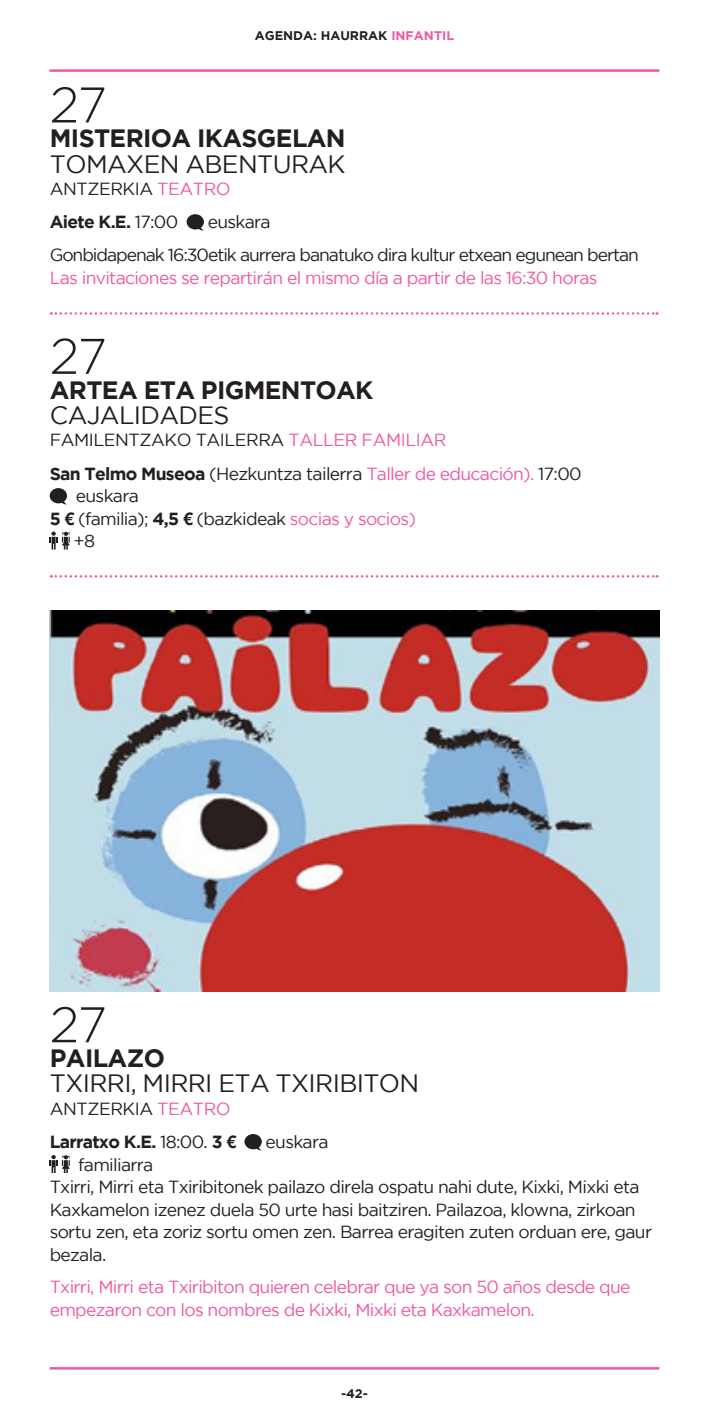
<style>
.page{position:relative;width:709px;height:1418px;background:#fff}
.page>*{position:absolute;margin:0;border:0;box-sizing:border-box;transform-origin:0 0}
.t1{font:300 50px "Gotham";color:#231f20}
.t2{font:25px "Gotham";letter-spacing:-.025em;color:#231f20}
.t3{font:700 25px "Gotham";letter-spacing:-.025em;color:#231f20}
.Parrafo_idioma_2{font:17.5px/22.5px "Gotham";letter-spacing:-.04em;color:#231f20}
.t4{font:17.5px/22.5px "Gotham";letter-spacing:-.04em;color:#ef59a1}
.Parrafo_idioma_2-2{font:17.5px "Gotham";letter-spacing:-.06em;color:#231f20}
.Parrafo_idioma_2-3{font:700 17.5px "Gotham";letter-spacing:-.04em;color:#231f20}
.t5{font:700 12.5px "Gotham";color:#231f20}
.s1{color:#ef59a1}
.s2{font-weight:400}
.s3{font-weight:700}
.s4{font-family:"Helvetica Neue LT Std";font-weight:700}
.s5{font-family:"Helvetica Neue LT Std"}
</style>
<div class="page">
<hr style="left:50px;top:69px;width:609px;height:3px;background:#ef59a1">
<hr style="left:50px;top:1366px;width:609px;height:3px;background:#ef59a1">
<svg style="left:187px;top:214px;width:17px;height:17px"></svg>
<svg style="left:51px;top:312px;width:606px;height:3px"></svg>
<svg style="left:50px;top:488px;width:17px;height:16px"></svg>
<svg style="left:50px;top:531px;width:20px;height:18px"></svg>
<svg style="left:51px;top:575px;width:606px;height:2px"></svg>
<img style="left:50px;top:610px;width:609px;height:381px">
<svg style="left:244px;top:1134px;width:18px;height:16px"></svg>
<svg style="left:50px;top:1155px;width:20px;height:17px"></svg>
<p class="t5" style="left:255px;top:28px;width:201px">AGENDA: HAURRAK <span class="s1">INFANTIL</span></p>
<p class="t1" style="left:50px;top:78px;width:59px">27</p>
<p class="t3" style="left:50px;top:124px;width:297px">MISTERIOA IKASGELAN</p>
<p class="t2" style="left:50px;top:150px;width:297px">TOMAXEN ABENTURAK</p>
<p class="Parrafo_idioma_2" style="left:50px;top:177px;width:182px">ANTZERKIA <span class="s1">TEATRO</span></p>
<p class="Parrafo_idioma_2-3" style="left:50px;top:212px;width:130px">Aiete K.E. <span class="s2">17:00</span></p>
<p class="Parrafo_idioma_2" style="left:208px;top:210px;width:64px">euskara</p>
<p class="Parrafo_idioma_2-2" style="left:50px;top:245px;width:591px">Gonbidapenak 16:30etik aurrera banatuko dira kultur etxean egunean bertan</p>
<p class="t4" style="left:50px;top:266px;width:549px">Las invitaciones se repartirán el mismo día a partir de las 16:30 horas</p>
<p class="t1" style="left:50px;top:329px;width:59px">27</p>
<p class="t3" style="left:50px;top:375px;width:325px">ARTEA ETA PIGMENTOAK</p>
<p class="t2" style="left:50px;top:401px;width:181px">CAJALIDADES</p>
<p class="Parrafo_idioma_2" style="left:50px;top:428px;width:398px">FAMILENTZAKO TAILERRA <span class="s1">TALLER FAMILIAR</span></p>
<p class="Parrafo_idioma_2" style="left:50px;top:462px;width:533px"><span class="s3">San Telmo Museoa</span> (Hezkuntza tailerra <span class="s1">Taller de educación).</span> 17:00</p>
<p class="Parrafo_idioma_2" style="left:76px;top:484px;width:64px">euskara</p>
<p class="Parrafo_idioma_2" style="left:50px;top:507px;width:368px"><span class="s3">5</span> <span class="s4">€</span> (familia); <span class="s3">4,5</span> <span class="s4">€</span> (bazkideak <span class="s1">socias y socios)</span></p>
<p class="Parrafo_idioma_2" style="left:74px;top:529px;width:23px">+8</p>
<p class="t1" style="left:50px;top:997px;width:59px">27</p>
<p class="t3" style="left:50px;top:1044px;width:117px">PAILAZO</p>
<p class="t2" style="left:50px;top:1069px;width:371px">TXIRRI, MIRRI ETA TXIRIBITON</p>
<p class="Parrafo_idioma_2" style="left:50px;top:1097px;width:182px">ANTZERKIA <span class="s1">TEATRO</span></p>
<p class="Parrafo_idioma_2-3" style="left:50px;top:1131px;width:188px">Larratxo K.E. <span class="s2">18:00.</span> 3 <span class="s5">€</span></p>
<p class="Parrafo_idioma_2" style="left:265px;top:1130px;width:64px">euskara</p>
<p class="Parrafo_idioma_2" style="left:78px;top:1152px;width:77px">familiarra</p>
<p class="Parrafo_idioma_2" style="left:50px;top:1175px;width:604px">Txirri, Mirri eta Txiribitonek pailazo direla ospatu nahi dute, Kixki, Mixki eta Kaxkamelon izenez duela 50 urte hasi baitziren. Pailazoa, klowna, zirkoan sortu zen, eta zoriz sortu omen zen. Barrea eragiten zuten orduan ere, gaur bezala.</p>
<p class="t4" style="left:50px;top:1275px;width:582px">Txirri, Mirri eta Txiribiton quieren celebrar que ya son 50 años desde que empezaron con los nombres de Kixki, Mixki eta Kaxkamelon.</p>
<p class="t5" style="left:341px;top:1385px;width:28px">-42-</p>
</div>
